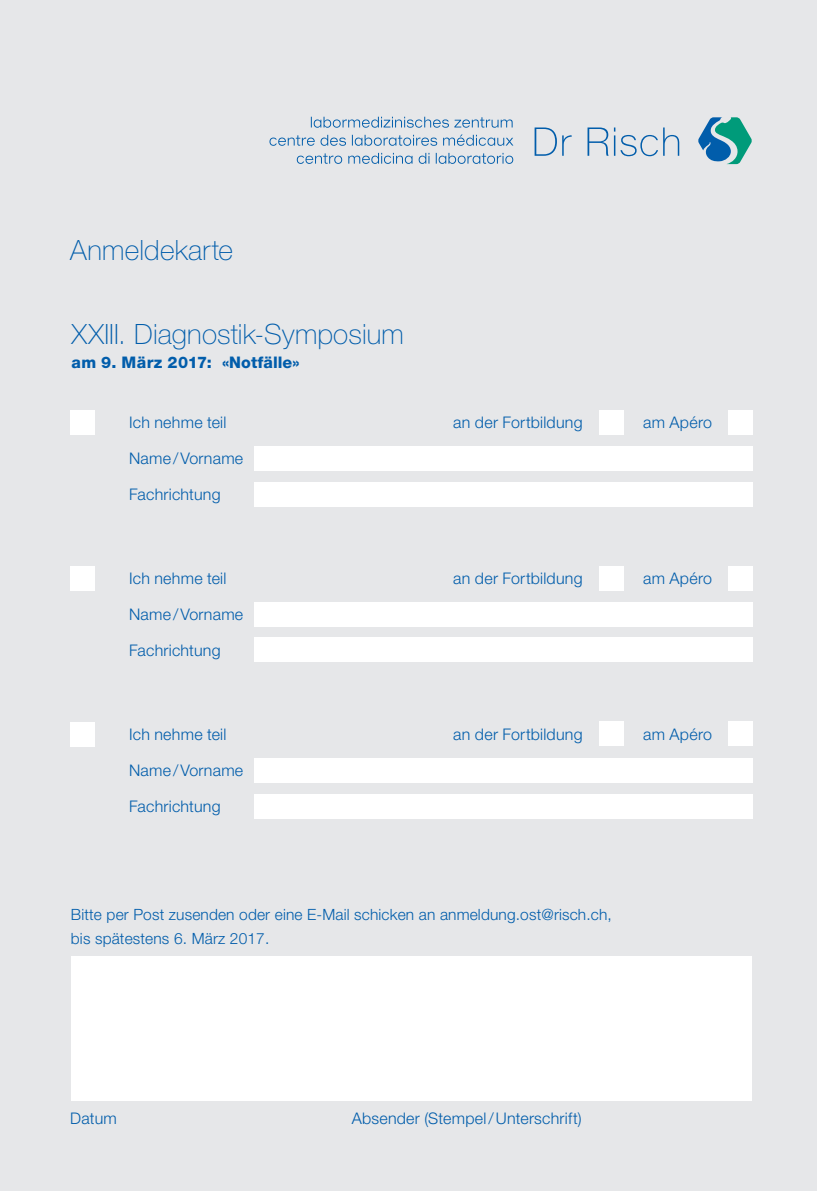
<style>
.page{position:relative;width:817px;height:1191px;background:#fff}
.page>*{position:absolute;margin:0;border:0;box-sizing:border-box;transform-origin:0 0}
.body_text_with_inden{font:100 28px "Helvetica Neue LT Std";letter-spacing:.005em;color:#015dab}
.body_text{font:300 16px "Helvetica Neue LT Std";letter-spacing:.015em;color:#015dab}
.t1{font:800 16px "Helvetica Neue LT Std";letter-spacing:.005em;color:#015dab}
.body_text-2{font:300 15.6px "Helvetica Neue LT Std";letter-spacing:.01em;color:#015dab}
</style>
<div class="page">
<div style="left:0;top:0;width:816px;height:1191px;background:#e6e7e9"></div>
<div style="left:71px;top:956px;width:680px;height:144px;background:#fff"></div>
<div style="left:254px;top:446px;width:498px;height:24px;background:#fff"></div>
<div style="left:254px;top:482px;width:498px;height:24px;background:#fff"></div>
<div style="left:70px;top:410px;width:24px;height:24px;background:#fff"></div>
<div style="left:728px;top:410px;width:24px;height:24px;background:#fff"></div>
<div style="left:599px;top:410px;width:24px;height:24px;background:#fff"></div>
<div style="left:254px;top:602px;width:498px;height:24px;background:#fff"></div>
<div style="left:254px;top:638px;width:498px;height:24px;background:#fff"></div>
<div style="left:728px;top:566px;width:24px;height:24px;background:#fff"></div>
<div style="left:599px;top:566px;width:24px;height:24px;background:#fff"></div>
<div style="left:70px;top:566px;width:24px;height:24px;background:#fff"></div>
<div style="left:254px;top:758px;width:498px;height:24px;background:#fff"></div>
<div style="left:254px;top:794px;width:498px;height:24px;background:#fff"></div>
<div style="left:728px;top:722px;width:24px;height:24px;background:#fff"></div>
<div style="left:599px;top:722px;width:24px;height:24px;background:#fff"></div>
<div style="left:70px;top:722px;width:24px;height:24px;background:#fff"></div>
<svg style="left:698px;top:117px;width:53px;height:47px"></svg>
<svg style="left:269px;top:117px;width:410px;height:47px"></svg>
<p class="body_text_with_inden" style="left:70px;top:234px;width:164px">Anmeldekarte</p>
<p class="body_text_with_inden" style="left:71px;top:318px;width:334px">XXIII. Diagnostik-Symposium</p>
<p class="t1" style="left:71px;top:353px;width:229px">am 9. März 2017: «Notfälle»</p>
<p class="body_text" style="left:129px;top:413px;width:99px">Ich nehme teil</p>
<p class="body_text" style="left:453px;top:413px;width:131px">an der Fortbildung</p>
<p class="body_text" style="left:643px;top:413px;width:70px">am Apéro</p>
<p class="body_text" style="left:129px;top:449px;width:116px">Name/Vorname</p>
<p class="body_text" style="left:129px;top:485px;width:93px">Fachrichtung</p>
<p class="body_text" style="left:129px;top:569px;width:99px">Ich nehme teil</p>
<p class="body_text" style="left:453px;top:569px;width:131px">an der Fortbildung</p>
<p class="body_text" style="left:643px;top:569px;width:70px">am Apéro</p>
<p class="body_text" style="left:129px;top:605px;width:116px">Name/Vorname</p>
<p class="body_text" style="left:129px;top:641px;width:93px">Fachrichtung</p>
<p class="body_text" style="left:129px;top:725px;width:99px">Ich nehme teil</p>
<p class="body_text" style="left:453px;top:725px;width:131px">an der Fortbildung</p>
<p class="body_text" style="left:643px;top:725px;width:70px">am Apéro</p>
<p class="body_text" style="left:129px;top:761px;width:116px">Name/Vorname</p>
<p class="body_text" style="left:129px;top:797px;width:93px">Fachrichtung</p>
<p class="body_text-2" style="left:71px;top:905px;width:542px">Bitte per Post zusenden oder eine E-Mail schicken an anmeldung.ost@risch.ch,</p>
<p class="body_text-2" style="left:71px;top:929px;width:200px">bis spätestens 6. März 2017.</p>
<p class="body_text" style="left:70px;top:1109px;width:48px">Datum</p>
<p class="body_text" style="left:351px;top:1109px;width:231px">Absender (Stempel/Unterschrift)</p>
</div>
